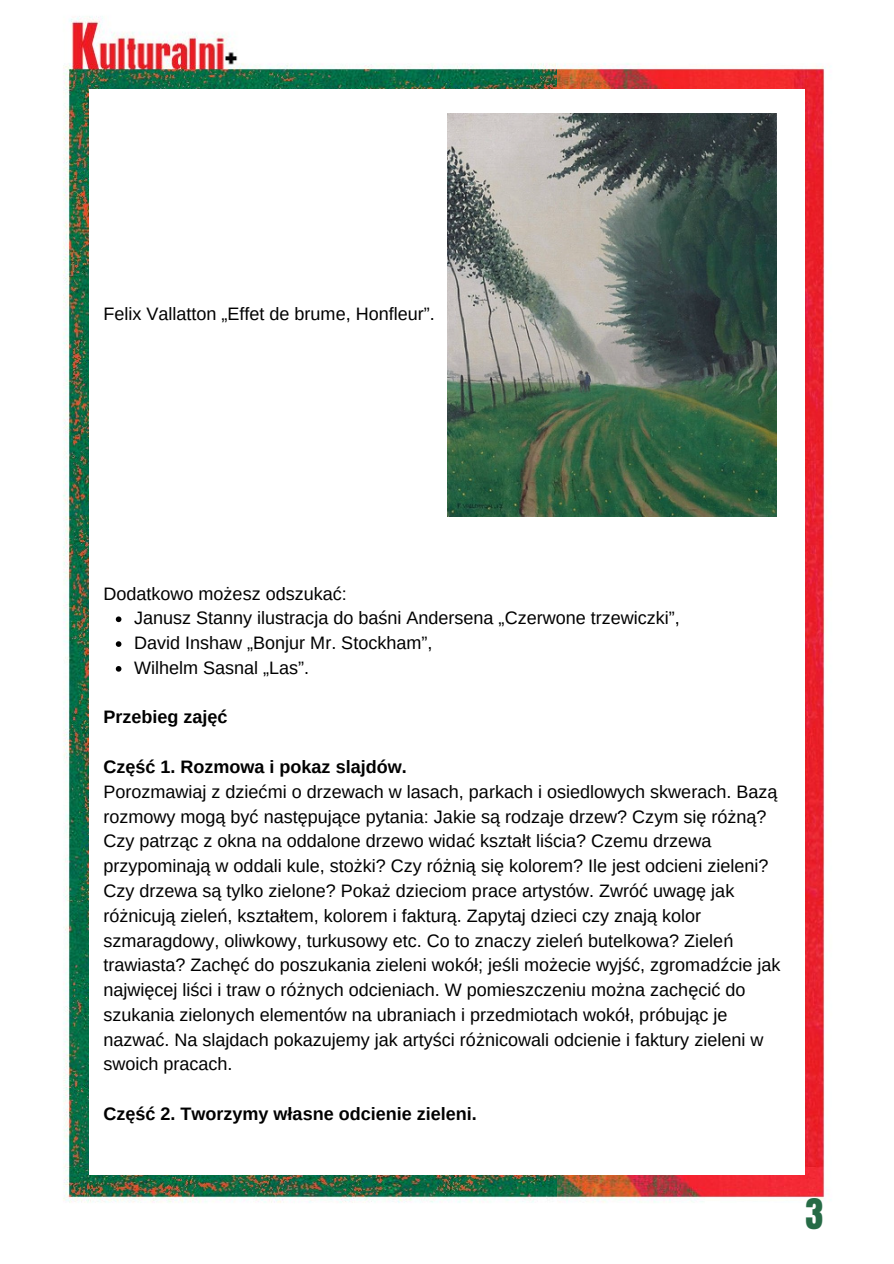
<style>
.page{position:relative;width:894px;height:1264px;background:#fff}
.page>*{position:absolute;margin:0;border:0;box-sizing:border-box;transform-origin:0 0}
.t1{font:36px "Anton";color:#266b46}
.t2{font:18px/24.8px "Arimo";color:#000}
.t3{font:700 18px "Arimo";color:#000}
</style>
<div class="page">
<img style="left:63px;top:16px;width:494px;height:1187px">
<img style="left:557px;top:63px;width:274px;height:1140px">
<div style="left:89px;top:89px;width:715px;height:1086px;background:#fff"></div>
<img style="left:447px;top:113px;width:329px;height:403px">
<svg style="left:116px;top:616px;width:5px;height:6px"></svg>
<svg style="left:116px;top:641px;width:5px;height:6px"></svg>
<svg style="left:116px;top:666px;width:5px;height:5px"></svg>
<p class="t2" style="left:103px;top:302px;width:333px">Felix Vallatton „Effet de brume, Honfleur”.</p>
<p class="t2" style="left:103px;top:581px;width:245px">Dodatkowo możesz odszukać:</p>
<p class="t2" style="left:134px;top:605px;width:547px">Janusz Stanny ilustracja do baśni Andersena „Czerwone trzewiczki”,</p>
<p class="t2" style="left:134px;top:630px;width:300px">David Inshaw „Bonjur Mr. Stockham”,</p>
<p class="t2" style="left:134px;top:655px;width:177px">Wilhelm Sasnal „Las”.</p>
<p class="t3" style="left:103px;top:707px;width:126px">Przebieg zajęć</p>
<p class="t3" style="left:103px;top:756px;width:305px">Część 1. Rozmowa i pokaz slajdów.</p>
<p class="t2" style="left:103px;top:779px;width:678px">Porozmawiaj z dziećmi o drzewach w lasach, parkach i osiedlowych skwerach. Bazą rozmowy mogą być następujące pytania: Jakie są rodzaje drzew? Czym się różną?<br>Czy patrząc z okna na oddalone drzewo widać kształt liścia? Czemu drzewa przypominają w oddali kule, stożki? Czy różnią się kolorem? Ile jest odcieni zieleni?<br>Czy drzewa są tylko zielone? Pokaż dzieciom prace artystów. Zwróć uwagę jak różnicują zieleń, kształtem, kolorem i fakturą. Zapytaj dzieci czy znają kolor szmaragdowy, oliwkowy, turkusowy etc. Co to znaczy zieleń butelkowa? Zieleń trawiasta? Zachęć do poszukania zieleni wokół; jeśli możecie wyjść, zgromadźcie jak najwięcej liści i traw o różnych odcieniach. W pomieszczeniu można zachęcić do szukania zielonych elementów na ubraniach i przedmiotach wokół, próbując je nazwać. Na slajdach pokazujemy jak artyści różnicowali odcienie i faktury zieleni w swoich pracach.</p>
<p class="t3" style="left:103px;top:1103px;width:375px">Część 2. Tworzymy własne odcienie zieleni.</p>
<p class="t1" style="left:805px;top:1187px;width:19px">3</p>
</div>
